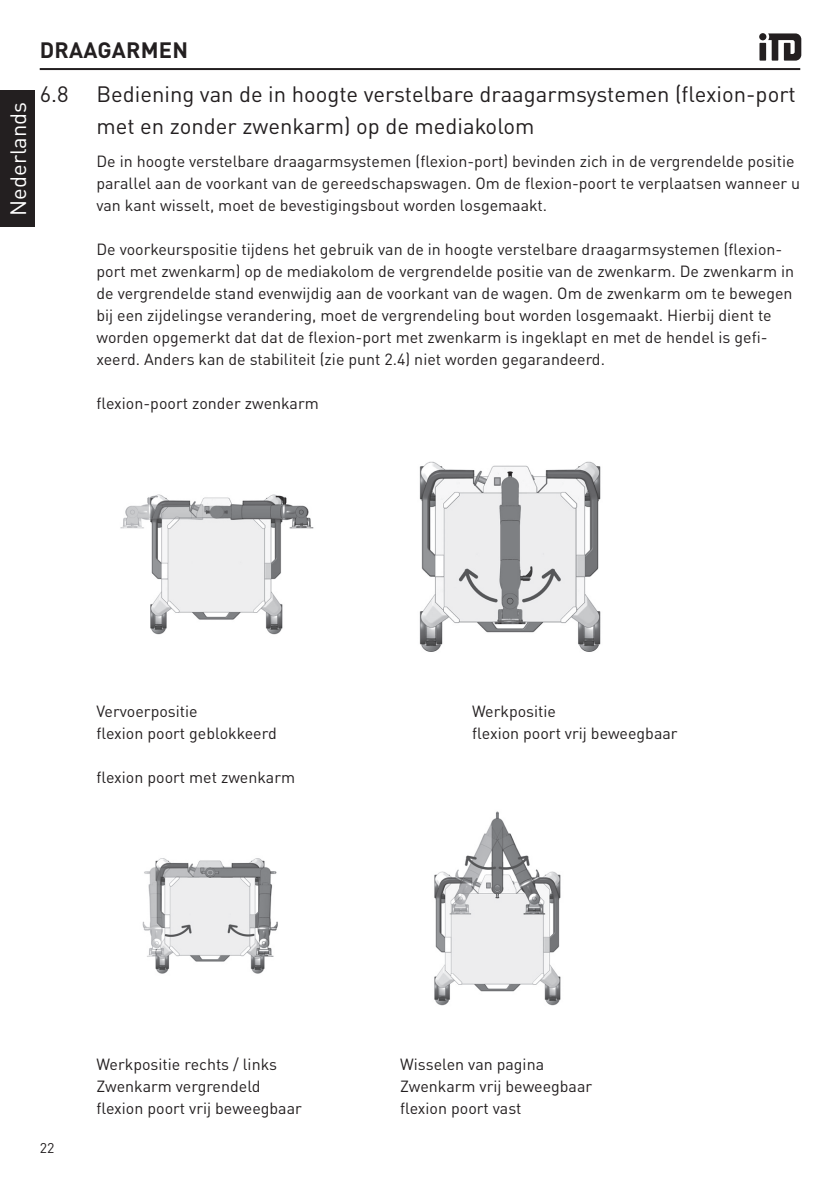
<style>
.page{position:relative;width:840px;height:1191px;background:#fff}
.page>*{position:absolute;margin:0;border:0;box-sizing:border-box;transform-origin:0 0}
.t1{font:22px/32px "DINOT";color:#231f20}
.t2{font:22px "DINOT";color:#fff}
.t3{font:700 22px "DINOT";letter-spacing:.01em;color:#231f20}
.t4{font:16px/22px "DIN Pro";color:#231f20}
.t5{font:14px "DINOT";color:#231f20}
</style>
<div class="page">
<hr style="left:40px;top:68px;width:759px;height:2px;background:#231f20">
<div style="left:0;top:91px;width:34px;height:136px;background:#231f20"></div>
<svg style="left:759px;top:33px;width:41px;height:28px"></svg>
<img style="left:120px;top:494px;width:194px;height:141px">
<img style="left:419px;top:461px;width:182px;height:191px">
<img style="left:142px;top:858px;width:136px;height:116px">
<img style="left:434px;top:811px;width:127px;height:195px">
<h1 class="t2" style="left:1px;top:216px;width:116px;rotate:-90deg">Nederlands</h1>
<h1 class="t3" style="left:40px;top:33px;width:150px">DRAAGARMEN</h1>
<h1 class="t1" style="left:40px;top:76px;width:30px">6.8</h1>
<h1 class="t1" style="left:96px;top:76px;width:700px">Bediening van de in hoogte verstelbare draagarmsystemen (flexion-port met en zonder zwenkarm) op de mediakolom</h1>
<p class="t4" style="left:96px;top:149px;width:705px">De in hoogte verstelbare draagarmsystemen (flexion-port) bevinden zich in de vergrendelde positie parallel aan de voorkant van de gereedschapswagen. Om de flexion-poort te verplaatsen wanneer u van kant wisselt, moet de bevestigingsbout worden losgemaakt.</p>
<p class="t4" style="left:96px;top:237px;width:698px">De voorkeurspositie tijdens het gebruik van de in hoogte verstelbare draagarmsystemen (flexion&shy;port met zwenkarm) op de mediakolom de vergrendelde positie van de zwenkarm. De zwenkarm in de vergrendelde stand evenwijdig aan de voorkant van de wagen. Om de zwenkarm om te bewegen bij een zijdelingse verandering, moet de vergrendeling bout worden losgemaakt. Hierbij dient te worden opgemerkt dat dat de flexion-port met zwenkarm is ingeklapt en met de hendel is gefi&shy;xeerd. Anders kan de stabiliteit (zie punt 2.4) niet worden gegarandeerd.</p>
<p class="t4" style="left:96px;top:391px;width:224px">flexion-poort zonder zwenkarm</p>
<p class="t4" style="left:96px;top:699px;width:103px">Vervoerpositie</p>
<p class="t4" style="left:472px;top:699px;width:85px">Werkpositie</p>
<p class="t4" style="left:96px;top:721px;width:182px">flexion poort geblokkeerd</p>
<p class="t4" style="left:472px;top:721px;width:207px">flexion poort vrij beweegbaar</p>
<p class="t4" style="left:96px;top:765px;width:200px">flexion poort met zwenkarm</p>
<p class="t5" style="left:40px;top:1137px;width:16px">22</p>
<p class="t4" style="left:96px;top:1051px;width:182px">Werkpositie rechts / links</p>
<p class="t4" style="left:400px;top:1051px;width:145px">Wisselen van pagina</p>
<p class="t4" style="left:96px;top:1073px;width:166px">Zwenkarm vergrendeld</p>
<p class="t4" style="left:400px;top:1073px;width:193px">Zwenkarm vrij beweegbaar</p>
<p class="t4" style="left:96px;top:1095px;width:207px">flexion poort vrij beweegbaar</p>
<p class="t4" style="left:400px;top:1095px;width:123px">flexion poort vast</p>
</div>
